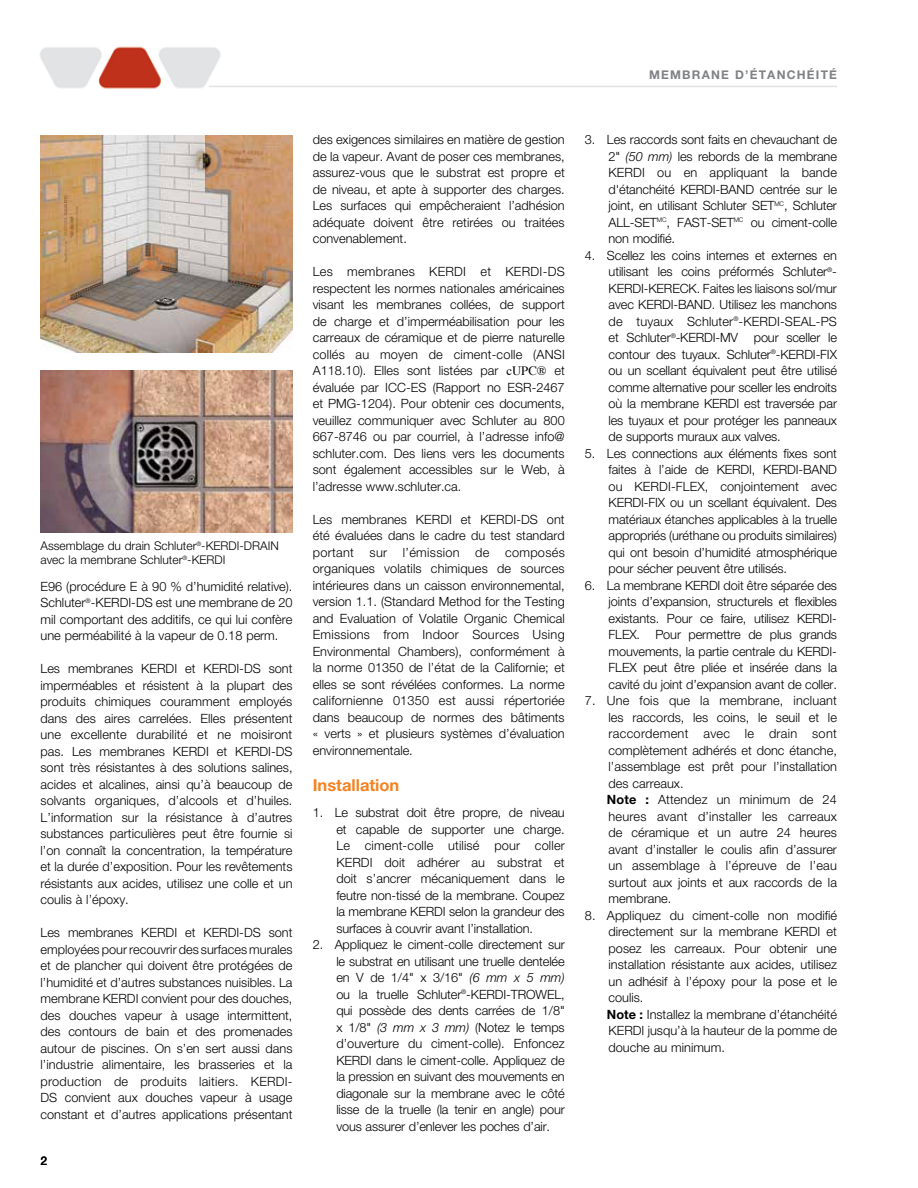
<style>
.page{position:relative;width:918px;height:1188px;background:#fff}
.page>*{position:absolute;margin:0;border:0;box-sizing:border-box;transform-origin:0 0}
.t1{font:700 16.5px "Helvetica Neue LT Pro";color:#f58220}
.t2{font:300 12.75px/16.5px "Helvetica Neue LT Pro";color:#000;text-align:justify}
.t3{font:300 12px/14.4px "Helvetica Neue LT Pro";color:#000}
.t4{font:700 12px "Helvetica Neue LT Pro";letter-spacing:.1em;color:#808285}
.t5{font:500 12px "Helvetica Neue LT Pro";color:#000}
.s1{font-family:"Times";font-weight:400}
.s2{font-style:italic}
.s3{font-weight:700}
</style>
<div class="page">
<img style="left:40px;top:46px;width:181px;height:43px">
<hr style="left:209px;top:86px;width:628px;height:1px;background:#e2e3e4">
<img style="left:41px;top:370px;width:252px;height:162px">
<img style="left:41px;top:135px;width:252px;height:217px">
<p class="t4" style="left:649px;top:67px;width:189px">MEMBRANE D’ÉTANCHÉITÉ</p>
<p class="t3" style="left:41px;top:538px;width:240px">Assemblage du drain Schluter<sup>®</sup>-KERDI-DRAIN avec la membrane Schluter<sup>®</sup>-KERDI</p>
<p class="t2" style="left:40px;top:578px;width:254px">E96 (procédure E à 90 % d’humidité relative).<br>Schluter<sup>®</sup>-KERDI-DS est une membrane de 20 mil comportant des additifs, ce qui lui confère une perméabilité à la vapeur de 0.18 perm.</p>
<p class="t2" style="left:40px;top:660px;width:254px">Les membranes KERDI et KERDI-DS sont imperméables et résistent à la plupart des produits chimiques couramment employés dans des aires carrelées. Elles présentent une excellente durabilité et ne moisiront pas. Les membranes KERDI et KERDI-DS sont très résistantes à des solutions salines, acides et alcalines, ainsi qu’à beaucoup de solvants organiques, d’alcools et d’huiles.<br>L’information sur la résistance à d’autres substances particulières peut être fournie si l’on connaît la concentration, la température et la durée d’exposition. Pour les revêtements résistants aux acides, utilisez une colle et un coulis à l’époxy.</p>
<p class="t2" style="left:40px;top:924px;width:254px">Les membranes KERDI et KERDI-DS sont employées pour recouvrir des surfaces murales et de plancher qui doivent être protégées de l’humidité et d’autres substances nuisibles. La membrane KERDI convient pour des douches, des douches vapeur à usage intermittent, des contours de bain et des promenades autour de piscines. On s’en sert aussi dans l’industrie alimentaire, les brasseries et la production de produits laitiers. KERDI-DS convient aux douches vapeur à usage constant et d’autres applications présentant</p>
<p class="t5" style="left:40px;top:1154px;width:8px">2</p>
<p class="t2" style="left:313px;top:131px;width:254px">des exigences similaires en matière de gestion de la vapeur. Avant de poser ces membranes, assurez-vous que le substrat est propre et de niveau, et apte à supporter des charges.<br>Les surfaces qui empêcheraient l’adhésion adéquate doivent être retirées ou traitées convenablement.</p>
<p class="t2" style="left:313px;top:263px;width:254px">Les membranes KERDI et KERDI-DS respectent les normes nationales américaines visant les membranes collées, de support de charge et d’imperméabilisation pour les carreaux de céramique et de pierre naturelle collés au moyen de ciment-colle (ANSI A118.10). Elles sont listées par <span class="s1">cUPC®</span> et évaluée par ICC-ES (Rapport no ESR-2467 et PMG-1204). Pour obtenir ces documents, veuillez communiquer avec Schluter au 800<br>667-8746 ou par courriel, à l’adresse info@ schluter.com. Des liens vers les documents sont également accessibles sur le Web, à l’adresse www.schluter.ca.</p>
<p class="t2" style="left:313px;top:510px;width:254px">Les membranes KERDI et KERDI-DS ont été évaluées dans le cadre du test standard portant sur l’émission de composés organiques volatils chimiques de sources intérieures dans un caisson environnemental, version 1.1. (Standard Method for the Testing and Evaluation of Volatile Organic Chemical Emissions from Indoor Sources Using Environmental Chambers), conformément à la norme 01350 de l’état de la Californie; et elles se sont révélées conformes. La norme californienne 01350 est aussi répertoriée dans beaucoup de normes des bâtiments « verts » et plusieurs systèmes d’évaluation environnementale.</p>
<p class="t1" style="left:313px;top:775px;width:88px">Installation</p>
<p class="t2" style="left:336px;top:804px;width:230px;text-indent:-24px">1. Le substrat doit être propre, de niveau et capable de supporter une charge.<br>Le ciment-colle utilisé pour coller KERDI doit adhérer au substrat et doit s’ancrer mécaniquement dans le feutre non-tissé de la membrane. Coupez la membrane KERDI selon la grandeur des surfaces à couvrir avant l’installation.</p>
<p class="t2" style="left:336px;top:936px;width:230px;text-indent:-24px">2. Appliquez le ciment-colle directement sur le substrat en utilisant une truelle dentelée en V de 1/4" x 3/16" <span class="s2">(6 mm x 5 mm) </span>ou la truelle Schluter<sup>®</sup>-KERDI-TROWEL, qui possède des dents carrées de 1/8" x 1/8" <span class="s2">(3 mm x 3 mm)</span> (Notez le temps d’ouverture du ciment-colle). Enfoncez KERDI dans le ciment-colle. Appliquez de la pression en suivant des mouvements en diagonale sur la membrane avec le côté lisse de la truelle (la tenir en angle) pour vous assurer d’enlever les poches d’air.</p>
<p class="t2" style="left:609px;top:131px;width:230px;text-indent:-24px">3. Les raccords sont faits en chevauchant de 2" <span class="s2">(50 mm)</span> les rebords de la membrane KERDI ou en appliquant la bande d'étanchéité KERDI-BAND centrée sur le joint, en utilisant Schluter SET<sup>MC</sup>, Schluter ALL-SET<sup>MC</sup>, FAST-SET<sup>MC</sup> ou ciment-colle non modifié.</p>
<p class="t2" style="left:609px;top:247px;width:230px;text-indent:-24px">4. Scellez les coins internes et externes en utilisant les coins préformés Schluter<sup>®</sup>- KERDI-KERECK. Faites les liaisons sol/mur avec KERDI-BAND. Utilisez les manchons de tuyaux Schluter<sup>®</sup>-KERDI-SEAL-PS et Schluter<sup>®</sup>-KERDI-MV pour sceller le contour des tuyaux. Schluter<sup>®</sup>-KERDI-FIX ou un scellant équivalent peut être utilisé comme alternative pour sceller les endroits où la membrane KERDI est traversée par les tuyaux et pour protéger les panneaux de supports muraux aux valves.</p>
<p class="t2" style="left:609px;top:445px;width:230px;text-indent:-24px">5. Les connections aux éléments fixes sont faites à l’aide de KERDI, KERDI-BAND ou KERDI-FLEX, conjointement avec KERDI-FIX ou un scellant équivalent. Des matériaux étanches applicables à la truelle appropriés (uréthane ou produits similaires) qui ont besoin d’humidité atmosphérique pour sécher peuvent être utilisés.</p>
<p class="t2" style="left:609px;top:577px;width:230px;text-indent:-24px">6. La membrane KERDI doit être séparée des joints d’expansion, structurels et flexibles existants. Pour ce faire, utilisez KERDI-FLEX. Pour permettre de plus grands mouvements, la partie centrale du KERDI-FLEX peut être pliée et insérée dans la cavité du joint d’expansion avant de coller.</p>
<p class="t2" style="left:607px;top:692px;width:232px;text-align:left;text-indent:-22px">7. Une fois que la membrane, incluant les raccords, les coins, le seuil et le raccordement avec le drain sont complètement adhérés et donc étanche, l’assemblage est prêt pour l’installation des carreaux.<br><span class="s3">Note :</span> Attendez un minimum de 24 heures avant d’installer les carreaux de céramique et un autre 24 heures avant d’installer le coulis afin d’assurer un assemblage à l’épreuve de l’eau surtout aux joints et aux raccords de la membrane.</p>
<p class="t2" style="left:607px;top:907px;width:232px;text-align:left;text-indent:-22px">8. Appliquez du ciment-colle non modifié directement sur la membrane KERDI et posez les carreaux. Pour obtenir une installation résistante aux acides, utilisez un adhésif à l’époxy pour la pose et le coulis.<br><span class="s3">Note :</span> Installez la membrane d’étanchéité KERDI jusqu’à la hauteur de la pomme de douche au minimum.</p>
</div>
